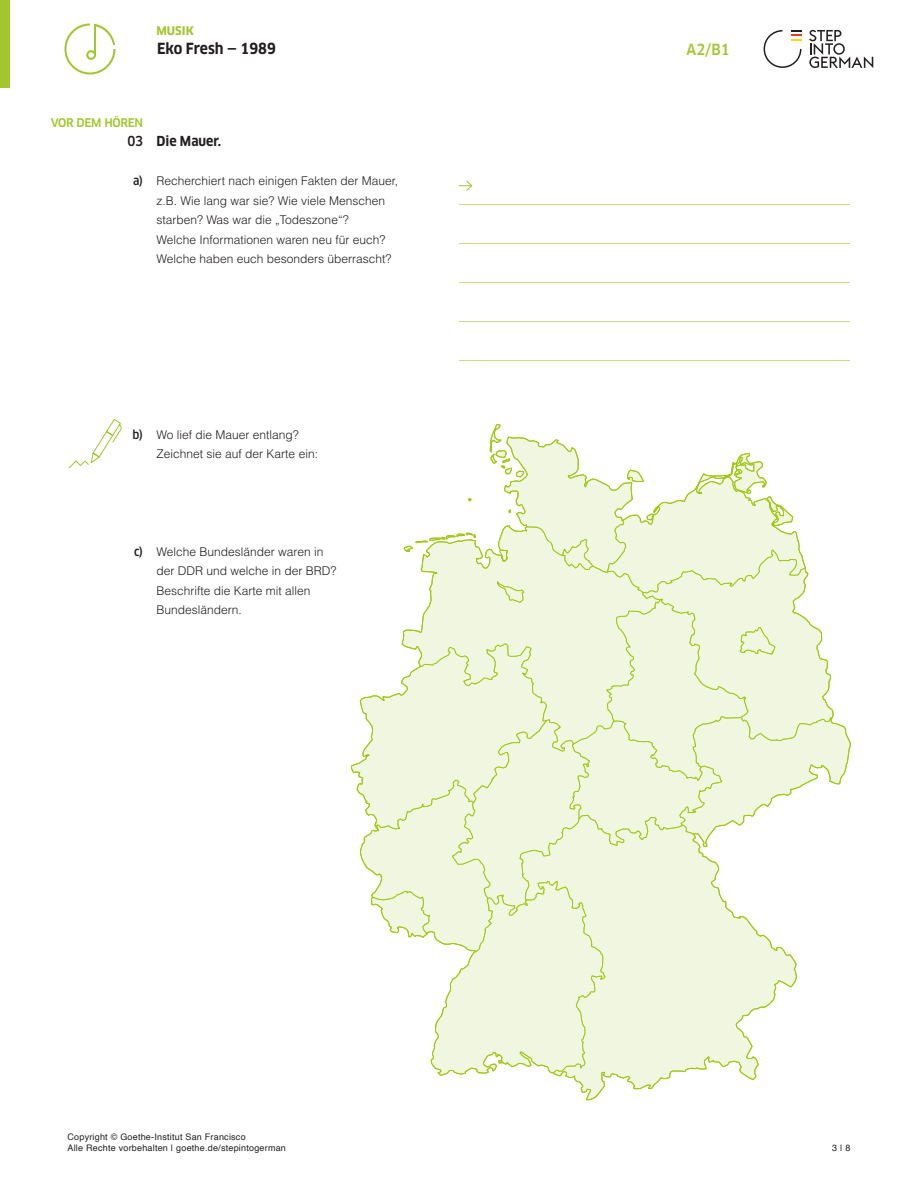
<style>
.page{position:relative;width:918px;height:1188px;background:#fff}
.page>*{position:absolute;margin:0;border:0;box-sizing:border-box;transform-origin:0 0}
.t1{font:700 condensed 15px "Clan OT";color:#231f20}
.t2{font:500 condensed 15px "Clan OT";color:#a1c62e}
.Section_Title{font:500 condensed 13.5px "Clan OT";letter-spacing:-.025em;color:#a1c62e}
.task_heading{font:700 condensed 13.5px "Clan OT";color:#231f20}
.t3{font:700 condensed 13.5px "Clan OT";color:#a1c62e}
.Section_Number{font:500 condensed 13.5px "Clan OT";color:#231f20}
.task_text{font:300 12px/19.5px "Helvetica LT Std";color:#231f20}
.Section_Number_2{font:500 condensed 12px "Clan OT";color:#231f20}
.t4{font:9px/10.8px "Helvetica";letter-spacing:.025em;color:#231f20}
</style>
<div class="page">
<div style="left:0;top:0;width:10px;height:88px;background:#a1c62e"></div>
<svg style="left:809px;top:30px;width:64px;height:38px"></svg>
<svg style="left:764px;top:30px;width:37px;height:38px"></svg>
<svg style="left:64px;top:23px;width:51px;height:52px"></svg>
<hr style="left:459px;top:204px;width:391px;height:1px;background:#c7dd82">
<hr style="left:459px;top:321px;width:391px;height:1px;background:#c7dd82">
<hr style="left:459px;top:243px;width:391px;height:1px;background:#c7dd82">
<hr style="left:459px;top:360px;width:391px;height:1px;background:#c7dd82">
<hr style="left:459px;top:282px;width:391px;height:1px;background:#c7dd82">
<svg style="left:459px;top:180px;width:14px;height:11px"></svg>
<svg style="left:351px;top:424px;width:499px;height:676px"></svg>
<svg style="left:68px;top:419px;width:54px;height:50px"></svg>
<p class="t3" style="left:156px;top:22px;width:39px">musik</p>
<p class="t1" style="left:157px;top:40px;width:120px">Eko Fresh — 1989</p>
<p class="t2" style="left:687px;top:41px;width:45px">A2/B1</p>
<p class="Section_Title" style="left:51px;top:114px;width:94px">vor dem hören</p>
<p class="Section_Number" style="left:128px;top:133px;width:17px">03</p>
<p class="Section_Number_2" style="left:133px;top:174px;width:11px">a)</p>
<p class="task_heading" style="left:156px;top:133px;width:66px">Die Mauer.</p>
<p class="task_text" style="left:156px;top:171px;width:243px">Recherchiert nach einigen Fakten der Mauer, z.B. Wie lang war sie? Wie viele Menschen starben? Was war die „Todeszone“?</p>
<p class="task_text" style="left:156px;top:229px;width:237px">Welche Informationen waren neu für euch?<br>Welche haben euch besonders überrascht?</p>
<p class="Section_Number_2" style="left:133px;top:427px;width:12px">b)</p>
<p class="task_text" style="left:156px;top:424px;width:163px">Wo lief die Mauer entlang?<br>Zeichnet sie auf der Karte ein:</p>
<p class="Section_Number_2" style="left:134px;top:544px;width:10px">c)</p>
<p class="task_text" style="left:156px;top:541px;width:182px">Welche Bundesländer waren in der DDR und welche in der BRD?<br>Beschrifte die Karte mit allen<br>Bundesländern.</p>
<p class="t4" style="left:68px;top:1132px;width:220px">Copyright © Goethe-Institut San Francisco<br>Alle Rechte vorbehalten | goethe.de/stepintogerman</p>
<p class="t4" style="left:832px;top:1143px;width:20px">3 | 8</p>
</div>
